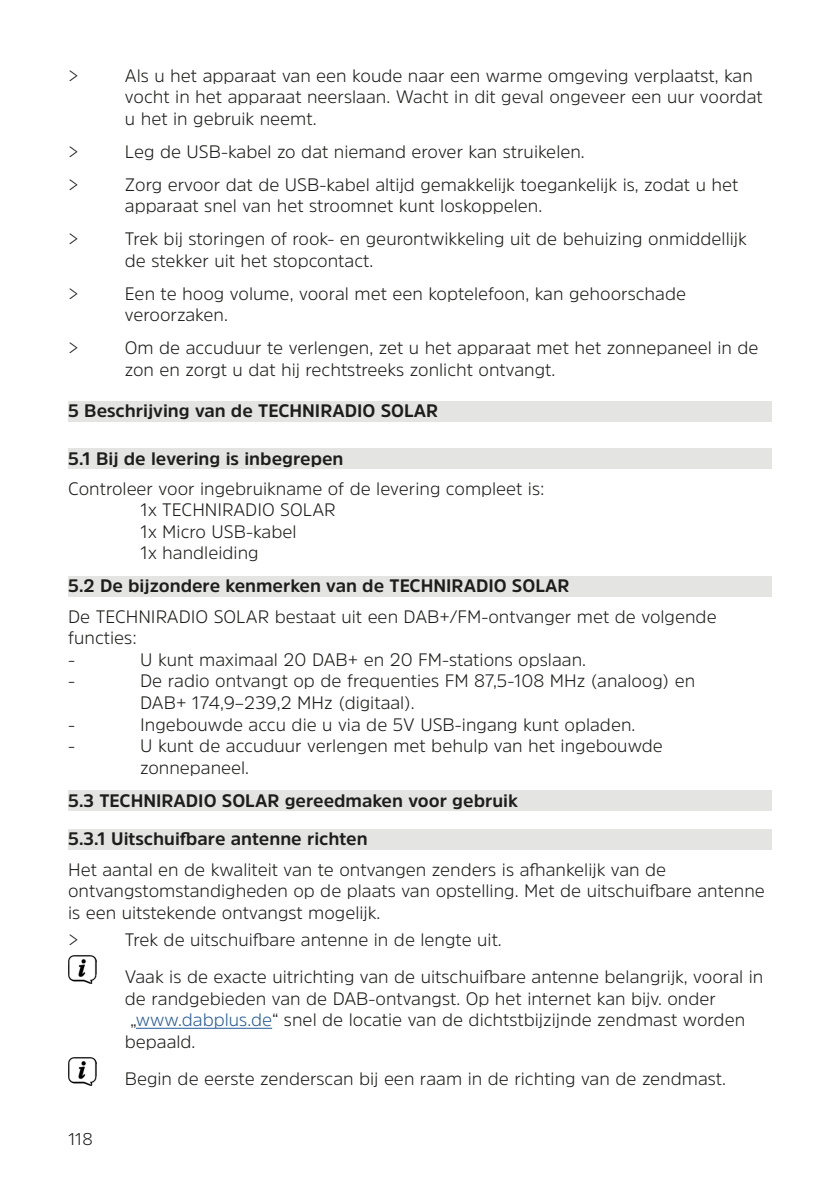
<style>
.page{position:relative;width:840px;height:1191px;background:#fff}
.page>*{position:absolute;margin:0;border:0;box-sizing:border-box;transform-origin:0 0}
.Einzug{font:300 18px/21.6px "Amsi Pro";color:#1d1d1b}
.Hinweis{font:300 18px "Amsi Pro";color:#1d1d1b}
.t1{font:700 18px "Amsi Pro";color:#1d1d1b}
.t2{font:300 17px "Amsi Pro";color:#1d1d1b}
.s1{color:#275b9c}
</style>
<div class="page">
<div style="left:68px;top:401px;width:703px;height:21px;background:#e4e4e3"></div>
<div style="left:68px;top:448px;width:703px;height:21px;background:#e4e4e3"></div>
<div style="left:68px;top:576px;width:703px;height:21px;background:#e4e4e3"></div>
<div style="left:68px;top:790px;width:703px;height:21px;background:#e4e4e3"></div>
<div style="left:68px;top:829px;width:703px;height:21px;background:#e4e4e3"></div>
<hr style="left:136px;top:1028px;width:136px;height:1px;background:#275b9c">
<img style="left:68px;top:955px;width:28px;height:28px">
<img style="left:68px;top:1057px;width:28px;height:28px">
<p class="Einzug" style="left:68px;top:64px;width:12px">&gt;</p>
<p class="Einzug" style="left:125px;top:64px;width:639px">Als u het apparaat van een koude naar een warme omgeving verplaatst, kan vocht in het apparaat neerslaan. Wacht in dit geval ongeveer een uur voordat u het in gebruik neemt.</p>
<p class="Einzug" style="left:68px;top:140px;width:12px">&gt;</p>
<p class="Einzug" style="left:125px;top:140px;width:461px">Leg de USB-kabel zo dat niemand erover kan struikelen.</p>
<p class="Einzug" style="left:68px;top:173px;width:12px">&gt;</p>
<p class="Einzug" style="left:125px;top:173px;width:614px">Zorg ervoor dat de USB-kabel altijd gemakkelijk toegankelijk is, zodat u het apparaat snel van het stroomnet kunt loskoppelen.</p>
<p class="Einzug" style="left:68px;top:228px;width:12px">&gt;</p>
<p class="Einzug" style="left:125px;top:228px;width:623px">Trek bij storingen of rook- en geurontwikkeling uit de behuizing onmiddellijk de stekker uit het stopcontact.</p>
<p class="Einzug" style="left:68px;top:282px;width:12px">&gt;</p>
<p class="Einzug" style="left:125px;top:282px;width:562px">Een te hoog volume, vooral met een koptelefoon, kan gehoorschade veroorzaken.</p>
<p class="Einzug" style="left:68px;top:337px;width:12px">&gt;</p>
<p class="Einzug" style="left:125px;top:337px;width:634px">Om de accuduur te verlengen, zet u het apparaat met het zonnepaneel in de zon en zorgt u dat hij rechtstreeks zonlicht ontvangt.</p>
<p class="t1" style="left:68px;top:399px;width:371px">5 Beschrijving van de TECHNIRADIO SOLAR</p>
<p class="t1" style="left:68px;top:446px;width:277px">5.1 Bij de levering is inbegrepen</p>
<p class="Einzug" style="left:68px;top:477px;width:478px">Controleer voor ingebruikname of de levering compleet is:</p>
<p class="Einzug" style="left:140px;top:498px;width:197px">1x TECHNIRADIO SOLAR</p>
<p class="Einzug" style="left:140px;top:520px;width:158px">1x Micro USB-kabel</p>
<p class="Einzug" style="left:140px;top:542px;width:120px">1x handleiding</p>
<p class="t1" style="left:68px;top:574px;width:502px">5.2 De bijzondere kenmerken van de TECHNIRADIO SOLAR</p>
<p class="Einzug" style="left:68px;top:605px;width:649px">De TECHNIRADIO SOLAR bestaat uit een DAB+/FM-ontvanger met de volgende functies:</p>
<p class="Einzug" style="left:68px;top:648px;width:9px">-</p>
<p class="Einzug" style="left:140px;top:648px;width:447px">U kunt maximaal 20 DAB+ en 20 FM-stations opslaan.</p>
<p class="Einzug" style="left:68px;top:669px;width:9px">-</p>
<p class="Einzug" style="left:140px;top:669px;width:556px">De radio ontvangt op de frequenties FM 87,5-108 MHz (analoog) en<br>DAB+ 174,9–239,2 MHz (digitaal).</p>
<p class="Einzug" style="left:68px;top:713px;width:9px">-</p>
<p class="Einzug" style="left:140px;top:713px;width:496px">Ingebouwde accu die u via de 5V USB-ingang kunt opladen.</p>
<p class="Einzug" style="left:68px;top:734px;width:9px">-</p>
<p class="Einzug" style="left:140px;top:734px;width:524px">U kunt de accuduur verlengen met behulp van het ingebouwde zonnepaneel.</p>
<p class="t1" style="left:68px;top:788px;width:451px">5.3 TECHNIRADIO SOLAR gereedmaken voor gebruik</p>
<p class="t1" style="left:68px;top:826px;width:301px">5.3.1 Uitschuifbare antenne richten</p>
<p class="Einzug" style="left:68px;top:858px;width:698px">Het aantal en de kwaliteit van te ontvangen zenders is afhankelijk van de ontvangstomstandigheden op de plaats van opstelling. Met de uitschuifbare antenne is een uitstekende ontvangst mogelijk.</p>
<p class="Einzug" style="left:68px;top:928px;width:12px">&gt;</p>
<p class="Einzug" style="left:125px;top:928px;width:378px">Trek de uitschuifbare antenne in de lengte uit.</p>
<p class="Hinweis" style="left:125px;top:964px;width:639px">Vaak is de exacte uitrichting van de uitschuifbare antenne belangrijk, vooral in</p>
<p class="Hinweis" style="left:125px;top:986px;width:592px">de randgebieden van de DAB-ontvangst. Op het internet kan bijv. onder</p>
<p class="Hinweis" style="left:130px;top:1007px;width:616px">„<span class="s1">www.dabplus.de</span>“ snel de locatie van de dichtstbijzijnde zendmast worden</p>
<p class="Hinweis" style="left:125px;top:1029px;width:72px">bepaald.</p>
<p class="Hinweis" style="left:125px;top:1066px;width:602px">Begin de eerste zenderscan bij een raam in de richting van de zendmast.</p>
<p class="t2" style="left:68px;top:1127px;width:26px">118</p>
</div>
